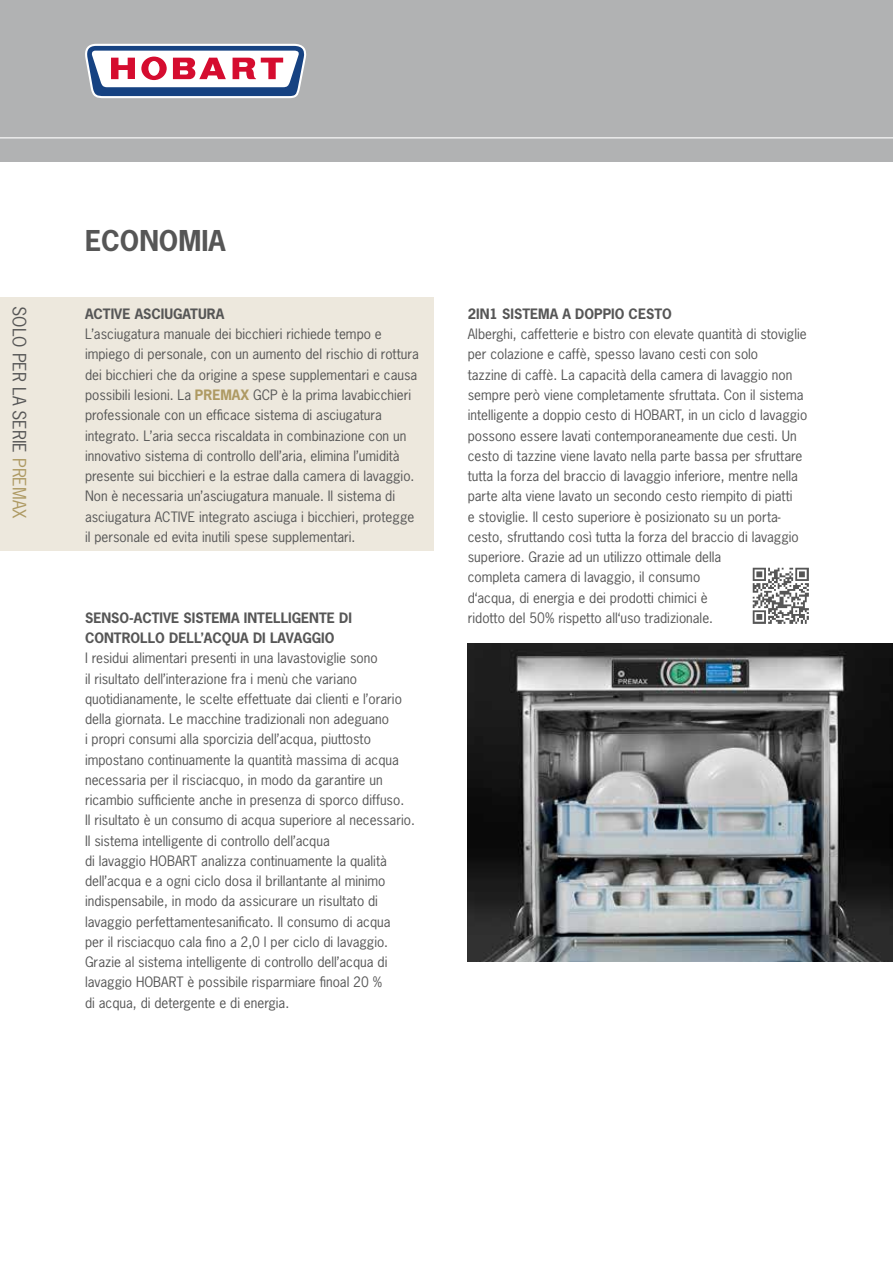
<style>
.page{position:relative;width:893px;height:1263px;background:#fff}
.page>*{position:absolute;margin:0;border:0;box-sizing:border-box;transform-origin:0 0}
.t1{font:700 27px "News Gothic";color:#565656}
.t2{font:17.25px "News Gothic";color:#565656}
.t3{font:13.5px/20.2px "News Gothic";color:#565656}
.t4{font:700 13.5px/20.2px "News Gothic";color:#565656}
.s1{color:#ae9a63}
.s2{font-weight:700;color:#ae9a63}
</style>
<div class="page">
<div style="left:0;top:0;width:893px;height:162px;background:#b1b2b3"></div>
<hr style="left:0;top:137px;width:893px;height:1px;background:#fff">
<svg style="left:85px;top:44px;width:221px;height:54px"></svg>
<div style="left:0;top:298px;width:434px;height:253px;background:#ede8dd"></div>
<img style="left:752px;top:567px;width:57px;height:57px">
<img style="left:468px;top:643px;width:425px;height:319px">
<p class="t2" style="left:30px;top:306px;width:214px;rotate:90deg">SOLO PER LA SERIE <span class="s1">PREMAX</span></p>
<h1 class="t1" style="left:85px;top:223px;width:142px">ECONOMIA</h1>
<p class="t4" style="left:85px;top:303px;width:141px">ACTIVE ASCIUGATURA</p>
<p class="t3" style="left:85px;top:324px;width:335px">L’asciugatura manuale dei bicchieri richiede tempo e impiego di personale, con un aumento del rischio di rottura dei bicchieri che da origine a spese supplementari e causa possibili lesioni. La <span class="s2">PREMAX</span> GCP è la prima lavabicchieri professionale con un efficace sistema di asciugatura integrato. L’aria secca riscaldata in combinazione con un innovativo sistema di controllo dell’aria, elimina l’umidità presente sui bicchieri e la estrae dalla camera di lavaggio.<br>Non è necessaria un’asciugatura manuale. Il sistema di asciugatura ACTIVE integrato asciuga i bicchieri, protegge il personale ed evita inutili spese supplementari.</p>
<p class="t4" style="left:85px;top:607px;width:268px">SENSO-ACTIVE SISTEMA INTELLIGENTE DI<br>CONTROLLO DELL’ACQUA DI LAVAGGIO</p>
<p class="t3" style="left:85px;top:648px;width:331px">I residui alimentari presenti in una lavastoviglie sono<br>il risultato dell’interazione fra i menù che variano quotidianamente, le scelte effettuate dai clienti e l’orario della giornata. Le macchine tradizionali non adeguano<br>i propri consumi alla sporcizia dell’acqua, piuttosto impostano continuamente la quantità massima di acqua necessaria per il risciacquo, in modo da garantire un ricambio sufficiente anche in presenza di sporco diffuso.<br>Il risultato è un consumo di acqua superiore al necessario.<br>Il sistema intelligente di controllo dell’acqua<br>di lavaggio HOBART analizza continuamente la qualità dell’acqua e a ogni ciclo dosa il brillantante al minimo indispensabile, in modo da assicurare un risultato di lavaggio perfettamentesanificato. Il consumo di acqua<br>per il risciacquo cala fino a 2,0 l per ciclo di lavaggio.<br>Grazie al sistema intelligente di controllo dell’acqua di lavaggio HOBART è possibile risparmiare finoal 20 %<br>di acqua, di detergente e di energia.</p>
<p class="t4" style="left:468px;top:303px;width:206px">2IN1 SISTEMA A DOPPIO CESTO</p>
<p class="t3" style="left:468px;top:324px;width:341px">Alberghi, caffetterie e bistro con elevate quantità di stoviglie per colazione e caffè, spesso lavano cesti con solo<br>tazzine di caffè. La capacità della camera di lavaggio non sempre però viene completamente sfruttata. Con il sistema intelligente a doppio cesto di HOBART, in un ciclo d lavaggio possono essere lavati contemporaneamente due cesti. Un cesto di tazzine viene lavato nella parte bassa per sfruttare tutta la forza del braccio di lavaggio inferiore, mentre nella parte alta viene lavato un secondo cesto riempito di piatti<br>e stoviglie. Il cesto superiore è posizionato su un porta&shy;cesto, sfruttando così tutta la forza del braccio di lavaggio superiore. Grazie ad un utilizzo ottimale della<br>completa camera di lavaggio, il consumo<br>d‘acqua, di energia e dei prodotti chimici è<br>ridotto del 50% rispetto all‘uso tradizionale.</p>
</div>
